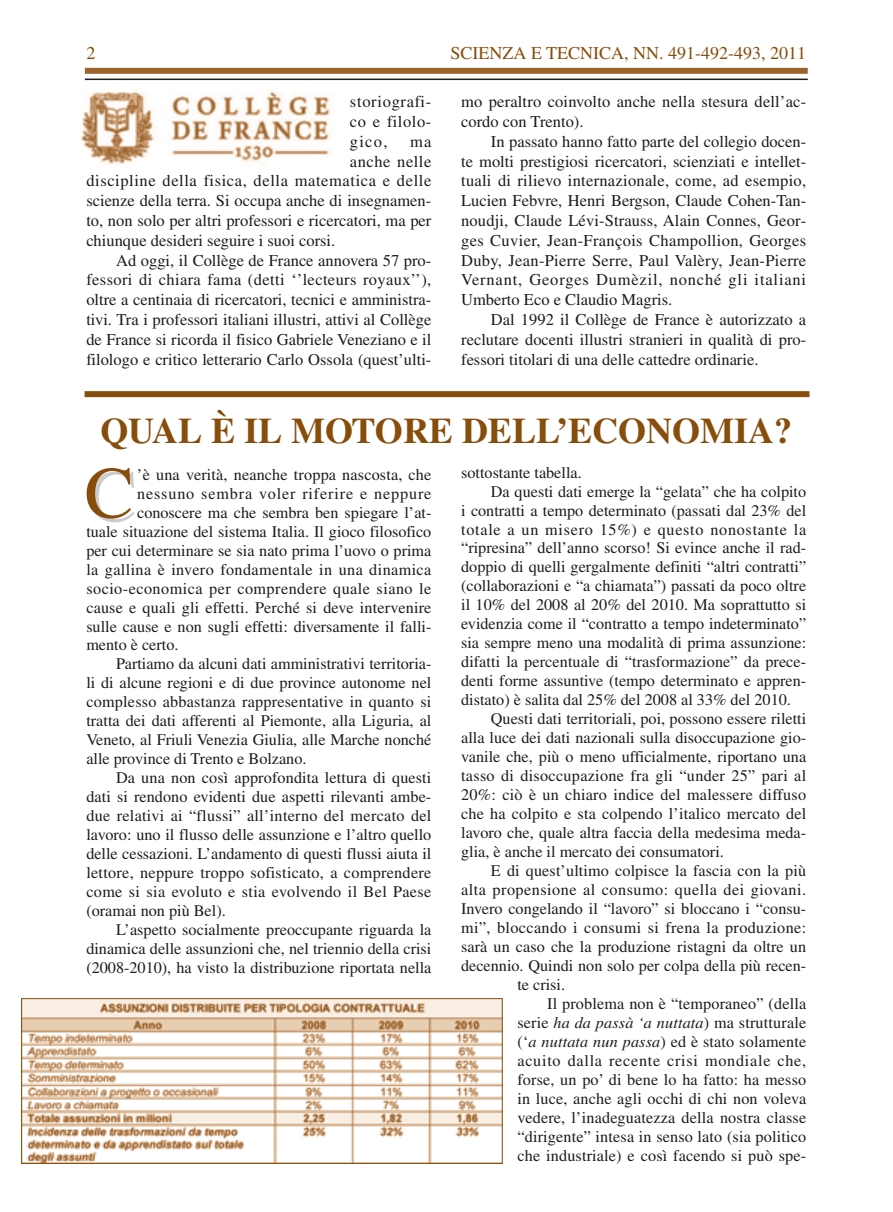
<style>
.page{position:relative;width:893px;height:1212px;background:#fff}
.page>*{position:absolute;margin:0;border:0;box-sizing:border-box;transform-origin:0 0}
.t1{font:73.5px "Times";color:#874d0a}
.t2{font:700 36px "Times";color:#874d0a}
.t3{font:18px "Times";color:#874d0a}
.t4{font:16.5px/19.8px "Times";color:#1c1c1a;text-align:justify}
.t5{font:16.5px "Times";letter-spacing:.02em;color:#1c1c1a}
.t6{font:16.5px "Times";letter-spacing:.035em;color:#1c1c1a}
.t7{font:16.5px "Times";letter-spacing:.03em;color:#1c1c1a}
.t8{font:16.2px "Times";color:#1c1c1a}
.t9{font:16.2px "Times";letter-spacing:.02em;color:#1c1c1a}
.t10{font:16.2px "Times";letter-spacing:.03em;color:#1c1c1a}
.t11{font:16.2px "Times";letter-spacing:.025em;color:#1c1c1a}
.t12{font:16.2px "Times";letter-spacing:.045em;color:#1c1c1a}
.t13{font:16.2px "Times";letter-spacing:.05em;color:#1c1c1a}
.s1{font-style:italic}
</style>
<div class="page">
<div style="left:85px;top:68px;width:723px;height:6px;background:#9b642d"></div>
<hr style="left:85px;top:79px;width:723px;height:1px;background:#1c1c1a">
<img style="left:81px;top:91px;width:249px;height:73px">
<img style="left:23px;top:1000px;width:477px;height:161px">
<div style="left:21px;top:998px;width:481px;height:165px;border:1px solid #874d0a"></div>
<div style="left:85px;top:391px;width:724px;height:6px;background:#874d0a"></div>
<p class="t3" style="left:86px;top:46px;width:10px">2</p>
<p class="t3" style="left:451px;top:46px;width:357px">SCIENZA E TECNICA, NN. 491-492-493, 2011</p>
<p class="t4" style="left:350px;top:93px;width:83px">storiografi&shy;co e filolo&shy;gico,</p>
<p class="t4" style="left:461px;top:93px;width:347px">mo peraltro coinvolto anche nella stesura dell’ac&shy;cordo con Trento).</p>
<p class="t4" style="left:461px;top:133px;width:347px;text-indent:30px">In passato hanno fatto parte del collegio docen&shy;te molti prestigiosi ricercatori, scienziati e intellet&shy;tuali di rilievo internazionale, come, ad esempio, Lucien Febvre, Henri Bergson, Claude Cohen-Tan&shy;noudji, Claude Lévi-Strauss, Alain Connes, Geor&shy;ges Cuvier, Jean-François Champollion, Georges Duby, Jean-Pierre Serre, Paul Valèry, Jean-Pierre Vernant, Georges Dumèzil, nonché gli italiani Umberto Eco e Claudio Magris.</p>
<p class="t4" style="left:461px;top:311px;width:347px;text-indent:30px">Dal 1992 il Collège de France è autorizzato a reclutare docenti illustri stranieri in qualità di pro&shy;fessori titolari di una delle cattedre ordinarie.</p>
<p class="t4" style="left:410px;top:133px;width:23px">ma</p>
<p class="t7" style="left:350px;top:155px;width:83px">anche nelle</p>
<p class="t6" style="left:86px;top:175px;width:347px">discipline della fisica, della matematica e delle</p>
<p class="t4" style="left:86px;top:192px;width:347px">scienze della terra. Si occupa anche di insegnamen-</p>
<p class="t4" style="left:86px;top:212px;width:347px">to, non solo per altri professori e ricercatori, ma per</p>
<p class="t4" style="left:86px;top:232px;width:250px">chiunque desideri seguire i suoi corsi.</p>
<p class="t4" style="left:116px;top:252px;width:317px">Ad oggi, il Collège de France annovera 57 pro-</p>
<p class="t5" style="left:86px;top:274px;width:347px">fessori di chiara fama (detti ‘’lecteurs royaux’’),</p>
<p class="t4" style="left:86px;top:291px;width:347px">oltre a centinaia di ricercatori, tecnici e amministra-</p>
<p class="t4" style="left:86px;top:311px;width:347px">tivi. Tra i professori italiani illustri, attivi al Collège</p>
<p class="t4" style="left:86px;top:331px;width:347px">de France si ricorda il fisico Gabriele Veneziano e il</p>
<p class="t4" style="left:86px;top:351px;width:347px">filologo e critico letterario Carlo Ossola (quest’ulti-</p>
<h2 class="t2" style="left:101px;top:418px;width:693px">QUAL È IL MOTORE DELL’ECONOMIA?</h2>
<h1 class="t1" style="left:85px;top:466px;width:51px">C</h1>
<p class="t8" style="left:137px;top:468px;width:296px">’è una verità, neanche troppa nascosta, che</p>
<p class="t13" style="left:137px;top:487px;width:296px">nessuno sembra voler riferire e neppure</p>
<p class="t8" style="left:137px;top:506px;width:296px">conoscere ma che sembra ben spiegare l’at-</p>
<p class="t8" style="left:86px;top:525px;width:347px">tuale situazione del sistema Italia. Il gioco filosofico</p>
<p class="t8" style="left:86px;top:544px;width:347px">per cui determinare se sia nato prima l’uovo o prima</p>
<p class="t11" style="left:86px;top:563px;width:347px">la gallina è invero fondamentale in una dinamica</p>
<p class="t10" style="left:86px;top:582px;width:347px">socio-economica per comprendere quale siano le</p>
<p class="t8" style="left:86px;top:601px;width:347px">cause e quali gli effetti. Perché si deve intervenire</p>
<p class="t8" style="left:86px;top:620px;width:347px">sulle cause e non sugli effetti: diversamente il falli-</p>
<p class="t8" style="left:86px;top:639px;width:94px">mento è certo.</p>
<p class="t8" style="left:116px;top:658px;width:317px">Partiamo da alcuni dati amministrativi territoria-</p>
<p class="t8" style="left:86px;top:677px;width:347px">li di alcune regioni e di due province autonome nel</p>
<p class="t8" style="left:86px;top:696px;width:347px">complesso abbastanza rappresentative in quanto si</p>
<p class="t8" style="left:86px;top:715px;width:347px">tratta dei dati afferenti al Piemonte, alla Liguria, al</p>
<p class="t8" style="left:86px;top:734px;width:347px">Veneto, al Friuli Venezia Giulia, alle Marche nonché</p>
<p class="t8" style="left:86px;top:753px;width:222px">alle province di Trento e Bolzano.</p>
<p class="t8" style="left:116px;top:772px;width:317px">Da una non così approfondita lettura di questi</p>
<p class="t8" style="left:86px;top:791px;width:347px">dati si rendono evidenti due aspetti rilevanti ambe-</p>
<p class="t9" style="left:86px;top:810px;width:347px">due relativi ai “flussi” all’interno del mercato del</p>
<p class="t8" style="left:86px;top:829px;width:347px">lavoro: uno il flusso delle assunzione e l’altro quello</p>
<p class="t8" style="left:86px;top:848px;width:347px">delle cessazioni. L’andamento di questi flussi aiuta il</p>
<p class="t9" style="left:86px;top:867px;width:346px">lettore, neppure troppo sofisticato, a comprendere</p>
<p class="t9" style="left:86px;top:886px;width:347px">come si sia evoluto e stia evolvendo il Bel Paese</p>
<p class="t8" style="left:86px;top:905px;width:141px">(oramai non più Bel).</p>
<p class="t8" style="left:116px;top:924px;width:317px">L’aspetto socialmente preoccupante riguarda la</p>
<p class="t8" style="left:86px;top:943px;width:347px">dinamica delle assunzioni che, nel triennio della crisi</p>
<p class="t8" style="left:86px;top:962px;width:347px">(2008-2010), ha visto la distribuzione riportata nella</p>
<p class="t8" style="left:461px;top:466px;width:122px">sottostante tabella.</p>
<p class="t8" style="left:491px;top:485px;width:317px">Da questi dati emerge la “gelata” che ha colpito</p>
<p class="t8" style="left:461px;top:504px;width:347px">i contratti a tempo determinato (passati dal 23% del</p>
<p class="t12" style="left:461px;top:523px;width:347px">totale a un misero 15%) e questo nonostante la</p>
<p class="t8" style="left:461px;top:542px;width:347px">“ripresina” dell’anno scorso! Si evince anche il rad-</p>
<p class="t8" style="left:461px;top:561px;width:347px">doppio di quelli gergalmente definiti “altri contratti”</p>
<p class="t8" style="left:461px;top:580px;width:347px">(collaborazioni e “a chiamata”) passati da poco oltre</p>
<p class="t8" style="left:461px;top:599px;width:347px">il 10% del 2008 al 20% del 2010. Ma soprattutto si</p>
<p class="t8" style="left:461px;top:618px;width:347px">evidenzia come il “contratto a tempo indeterminato”</p>
<p class="t8" style="left:461px;top:637px;width:347px">sia sempre meno una modalità di prima assunzione:</p>
<p class="t8" style="left:461px;top:656px;width:347px">difatti la percentuale di “trasformazione” da prece-</p>
<p class="t8" style="left:461px;top:675px;width:347px">denti forme assuntive (tempo determinato e appren-</p>
<p class="t8" style="left:461px;top:694px;width:331px">distato) è salita dal 25% del 2008 al 33% del 2010.</p>
<p class="t8" style="left:491px;top:713px;width:317px">Questi dati territoriali, poi, possono essere riletti</p>
<p class="t8" style="left:461px;top:732px;width:347px">alla luce dei dati nazionali sulla disoccupazione gio-</p>
<p class="t8" style="left:461px;top:751px;width:347px">vanile che, più o meno ufficialmente, riportano una</p>
<p class="t9" style="left:461px;top:770px;width:347px">tasso di disoccupazione fra gli “under 25” pari al</p>
<p class="t8" style="left:461px;top:789px;width:347px">20%: ciò è un chiaro indice del malessere diffuso</p>
<p class="t8" style="left:461px;top:808px;width:347px">che ha colpito e sta colpendo l’italico mercato del</p>
<p class="t8" style="left:461px;top:827px;width:347px">lavoro che, quale altra faccia della medesima meda-</p>
<p class="t8" style="left:461px;top:846px;width:264px">glia, è anche il mercato dei consumatori.</p>
<p class="t8" style="left:491px;top:865px;width:317px">E di quest’ultimo colpisce la fascia con la più</p>
<p class="t10" style="left:461px;top:884px;width:347px">alta propensione al consumo: quella dei giovani.</p>
<p class="t8" style="left:461px;top:903px;width:347px">Invero congelando il “lavoro” si bloccano i “consu-</p>
<p class="t11" style="left:461px;top:922px;width:347px">mi”, bloccando i consumi si frena la produzione:</p>
<p class="t8" style="left:461px;top:941px;width:347px">sarà un caso che la produzione ristagni da oltre un</p>
<p class="t8" style="left:461px;top:960px;width:347px">decennio. Quindi non solo per colpa della più recen-</p>
<p class="t8" style="left:517px;top:979px;width:49px">te crisi.</p>
<p class="t8" style="left:547px;top:997px;width:261px">Il problema non è “temporaneo” (della</p>
<p class="t8" style="left:517px;top:1016px;width:290px">serie <span class="s1">ha da passà ‘a nuttata</span>) ma strutturale</p>
<p class="t8" style="left:517px;top:1035px;width:290px">(‘<span class="s1">a nuttata nun passa</span>) ed è stato solamente</p>
<p class="t12" style="left:517px;top:1054px;width:290px">acuito dalla recente crisi mondiale che,</p>
<p class="t8" style="left:517px;top:1073px;width:290px">forse, un po’ di bene lo ha fatto: ha messo</p>
<p class="t8" style="left:517px;top:1092px;width:290px">in luce, anche agli occhi di chi non voleva</p>
<p class="t8" style="left:517px;top:1111px;width:290px">vedere, l’inadeguatezza della nostra classe</p>
<p class="t8" style="left:517px;top:1130px;width:290px">“dirigente” intesa in senso lato (sia politico</p>
<p class="t8" style="left:517px;top:1149px;width:290px">che industriale) e così facendo si può spe-</p>
</div>
